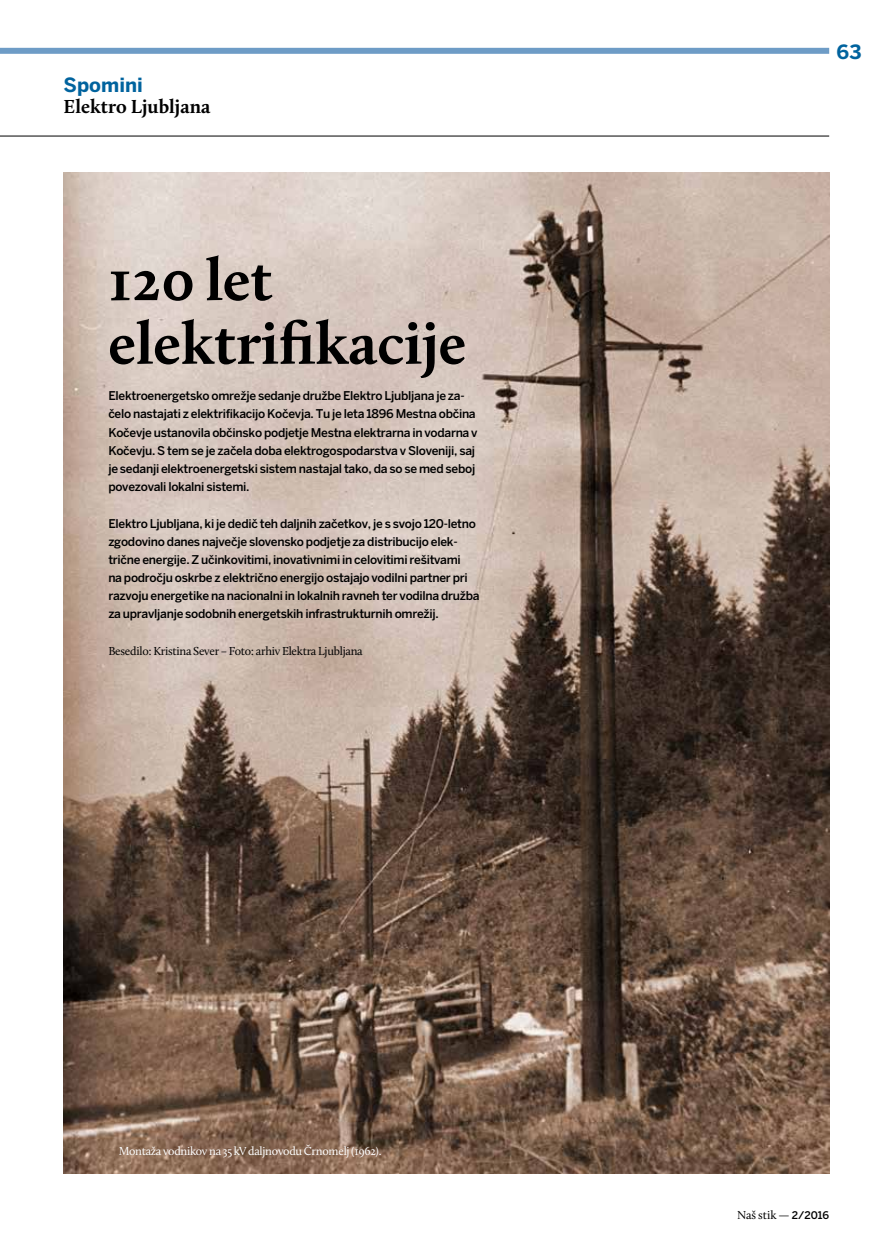
<style>
.page{position:relative;width:893px;height:1255px;background:#fff}
.page>*{position:absolute;margin:0;border:0;box-sizing:border-box;transform-origin:0 0}
.t1{font:700 60px/63.6px "Calluna";color:#000}
.t2{font:700 19.5px "Calluna";color:#000}
.t3{font:700 19.5px "Benton Sans";color:#00639e}
.t4{font:500 12px/18.1px "Benton Sans";letter-spacing:-.02em;color:#000}
.t5{font:12px "Calluna";letter-spacing:-.02em;color:#000}
.t6{font:12px "Calluna";letter-spacing:-.02em;color:#fff}
.s1{font-family:"Benton Sans";font-weight:500;font-size:10.5px}
</style>
<div class="page">
<div style="left:0;top:48px;width:829px;height:6px;background:#6e9cc6"></div>
<hr style="left:0;top:136px;width:829px;height:1px;background:#000">
<img style="left:64px;top:173px;width:765px;height:1000px">
<h2 class="t3" style="left:64px;top:73px;width:81px">Spomini</h2>
<h2 class="t2" style="left:64px;top:94px;width:148px">Elektro Ljubljana</h2>
<h1 class="t1" style="left:108px;top:247px;width:359px">120 let elektrifikacije</h1>
<p class="t4" style="left:108px;top:386px;width:371px">Elektroenergetsko omrežje sedanje družbe Elektro Ljubljana je za&shy;čelo nastajati z elektrifikacijo Kočevja. Tu je leta 1896 Mestna občina Kočevje ustanovila občinsko podjetje Mestna elektrarna in vodarna v Kočevju. S tem se je začela doba elektrogospodarstva v Sloveniji, saj je sedanji elektroenergetski sistem nastajal tako, da so se med seboj povezovali lokalni sistemi.</p>
<p class="t4" style="left:108px;top:514px;width:373px">Elektro Ljubljana, ki je dedič teh daljnih začetkov, je s svojo 120-letno zgodovino danes največje slovensko podjetje za distribucijo elek&shy;trične energije. Z učinkovitimi, inovativnimi in celovitimi rešitvami<br>na področju oskrbe z električno energijo ostajajo vodilni partner pri razvoju energetike na nacionalni in lokalnih ravneh ter vodilna družba za upravljanje sodobnih energetskih infrastrukturnih omrežij.</p>
<p class="t5" style="left:108px;top:643px;width:256px">Besedilo: Kristina Sever – Foto: arhiv Elektra Ljubljana</p>
<p class="t6" style="left:119px;top:1143px;width:264px">Montaža vodnikov na 35 kV daljnovodu Črnomelj (1962).</p>
<h2 class="t3" style="left:837px;top:40px;width:26px">63</h2>
<p class="t5" style="left:737px;top:1207px;width:94px">Naš stik — <span class="s1">2/2016</span></p>
</div>
